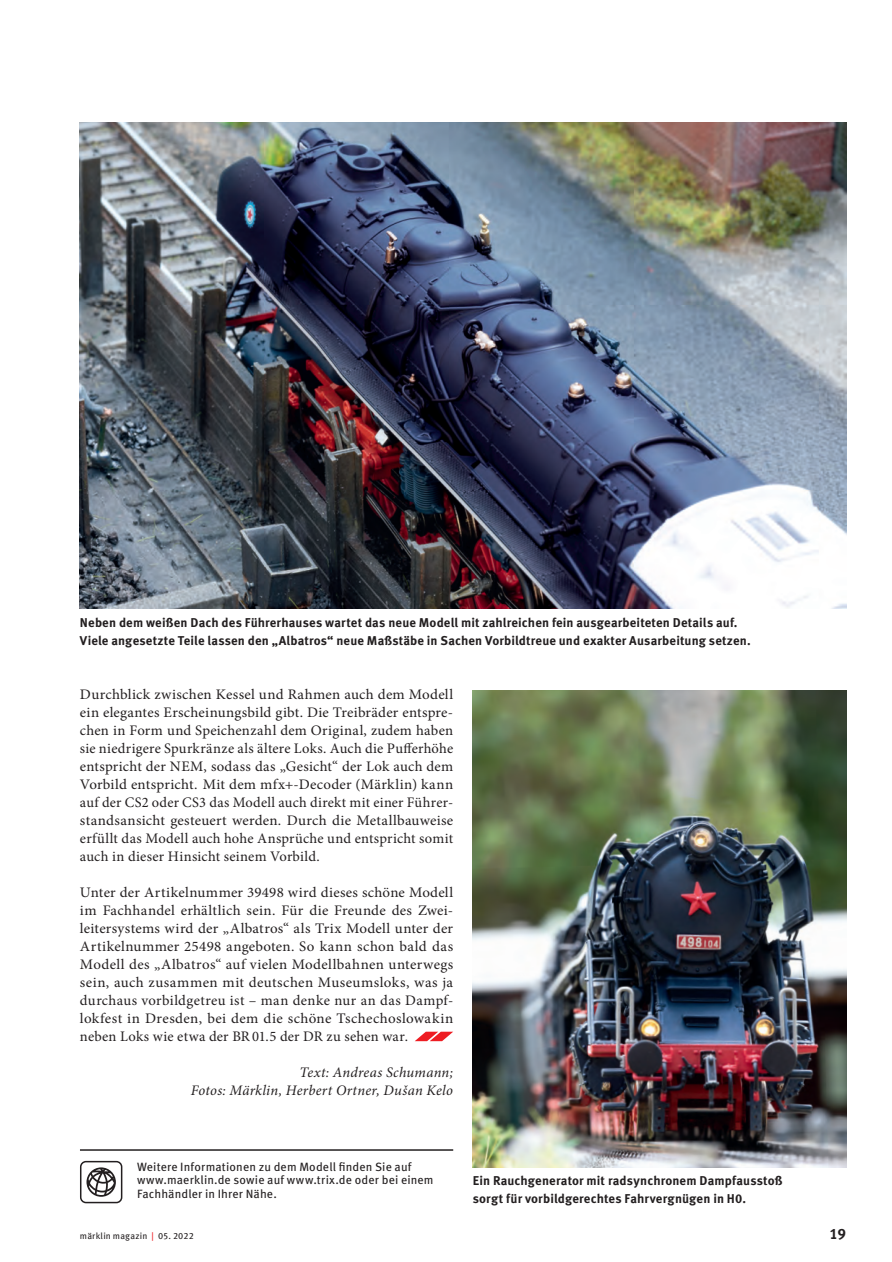
<style>
.page{position:relative;width:892px;height:1262px;background:#fff}
.page>*{position:absolute;margin:0;border:0;box-sizing:border-box;transform-origin:0 0}
.t1{font:700 15px "Meta OT";color:#231f20}
.t2{font:14.55px/18px "Minion Pro";letter-spacing:.015em;color:#231f20;text-align:justify}
.t3{font:italic 14.55px/18px "Minion Pro";letter-spacing:.015em;color:#231f20;text-align:right}
.t4{font:700 12.75px/18px "Meta OT";letter-spacing:.01em;color:#231f20}
.t5{font:12px/13.5px "Meta OT";letter-spacing:.01em;color:#231f20}
.t6{font:9px "Meta OT";letter-spacing:.02em;color:#231f20}
.s1{color:#ee1d23}
</style>
<div class="page">
<img style="left:80px;top:122px;width:765px;height:486px">
<img style="left:472px;top:690px;width:373px;height:476px">
<svg style="left:86px;top:1167px;width:30px;height:29px"></svg>
<div style="left:80px;top:1160px;width:42px;height:42px;border:2px solid #231f20;border-radius:5px"></div>
<hr style="left:80px;top:1148px;width:373px;height:2px;background:#231f20">
<svg style="left:416px;top:1031px;width:37px;height:9px"></svg>
<p class="t4" style="left:80px;top:613px;width:672px">Neben dem weißen Dach des Führerhauses wartet das neue Modell mit zahlreichen fein ausgearbeiteten Details auf.<br>Viele angesetzte Teile lassen den „Albatros“ neue Maßstäbe in Sachen Vorbildtreue und exakter Ausarbeitung setzen.</p>
<p class="t2" style="left:80px;top:685px;width:374px">Durchblick zwischen Kessel und Rahmen auch dem Modell ein elegantes Erscheinungsbild gibt. Die Treibräder entspre&shy;chen in Form und Speichenzahl dem Original, zudem haben sie niedrigere Spurkränze als ältere Loks. Auch die Pufferhöhe entspricht der NEM, sodass das „Gesicht“ der Lok auch dem Vorbild entspricht. Mit dem mfx+-Decoder (Märklin) kann auf der CS2 oder CS3 das Modell auch direkt mit einer Führer&shy;standsansicht gesteuert werden. Durch die Metallbauweise erfüllt das Modell auch hohe Ansprüche und entspricht somit auch in dieser Hinsicht seinem Vorbild.</p>
<p class="t2" style="left:80px;top:883px;width:374px">Unter der Artikelnummer 39498 wird dieses schöne Modell im Fachhandel erhältlich sein. Für die Freunde des Zwei&shy;leitersystems wird der „Albatros“ als Trix Modell unter der Artikelnummer 25498 angeboten. So kann schon bald das Modell des „Albatros“ auf vielen Modellbahnen unterwegs sein, auch zusammen mit deutschen Museumsloks, was ja durchaus vorbildgetreu ist – man denke nur an das Dampf&shy;lokfest in Dresden, bei dem die schöne Tschechoslowakin neben Loks wie etwa der BR01.5 der DR zu sehen war.</p>
<p class="t3" style="left:191px;top:1063px;width:264px">Text: Andreas Schumann;<br>Fotos: Märklin, Herbert Ortner, Dušan Kelo</p>
<p class="t5" style="left:137px;top:1159px;width:298px">Weitere Informationen zu dem Modell finden Sie auf www.maerklin.de sowie auf www.trix.de oder bei einem<br>Fachhändler in Ihrer Nähe.</p>
<p class="t4" style="left:472px;top:1171px;width:311px">Ein Rauchgenerator mit radsynchronem Dampfausstoß sorgt für vorbildgerechtes Fahrvergnügen in H0.</p>
<p class="t6" style="left:80px;top:1230px;width:115px">märklin magazin <span class="s1">|</span> 05. 2022</p>
<p class="t1" style="left:829px;top:1224px;width:18px">19</p>
</div>
